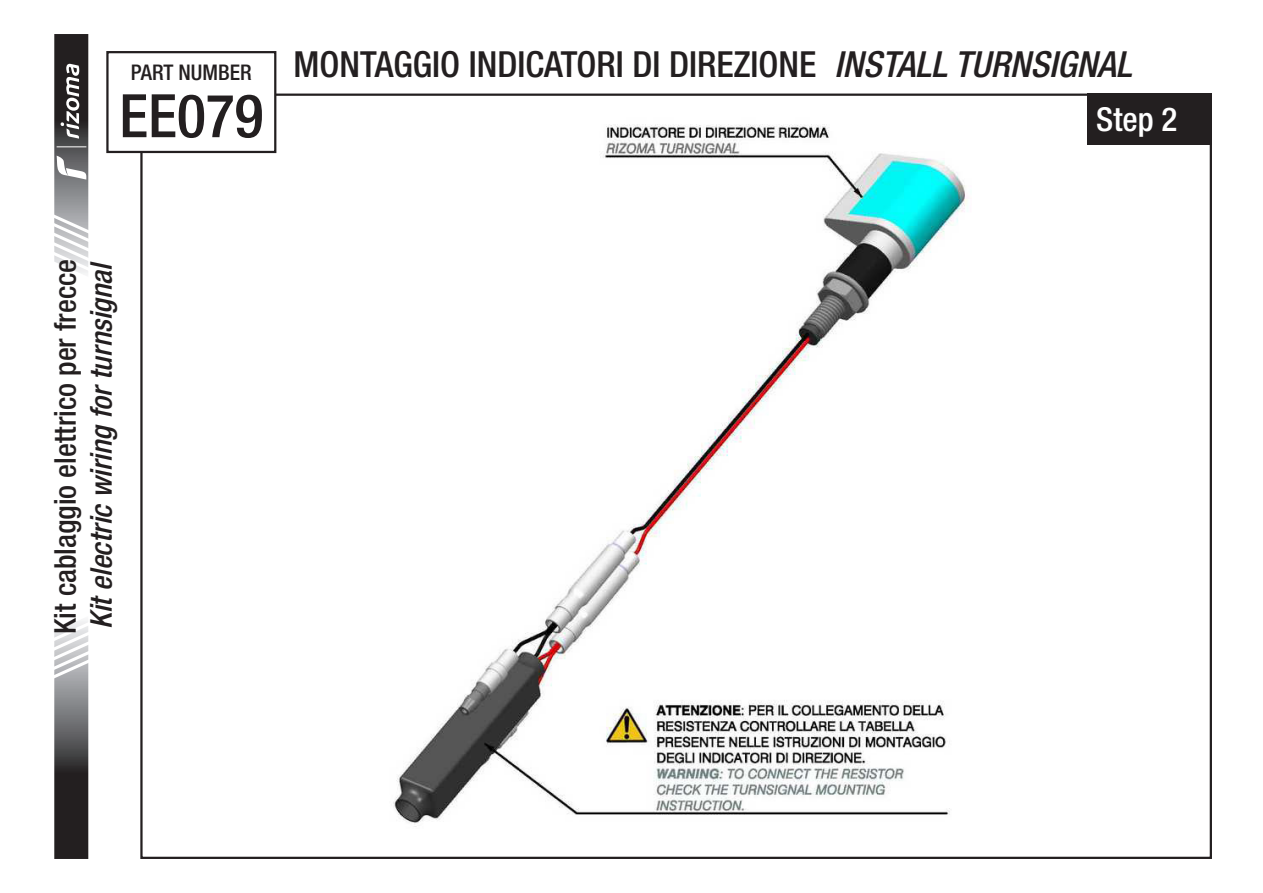
<style>
.page{position:relative;width:1263px;height:893px;background:#fff}
.page>*{position:absolute;margin:0;border:0;box-sizing:border-box;transform-origin:0 0}
.Codice_Prodotto{font:500 condensed 60px "Helvetica Neue LT Std";color:#231f20}
.Titolo_Montaggio{font:500 condensed 36px "Helvetica Neue LT Std";color:#231f20}
.Testo_Progr_Montaggi{font:500 condensed 33px "Helvetica Neue LT Std";color:#fff}
.Titolo_Laterale_Mult{font:500 condensed 30px/36px "Helvetica Neue LT Std";color:#231f20}
.t1{font:500 condensed 21.6px "Helvetica Neue LT Std";color:#231f20}
.s1{font-style:italic}
</style>
<div class="page">
<img style="left:393px;top:124px;width:574px;height:703px">
<div style="left:1088px;top:94px;width:124px;height:51px;background:#231f20"></div>
<svg style="left:54px;top:620px;width:35px;height:239px"></svg>
<svg style="left:54px;top:34px;width:35px;height:240px"></svg>
<div style="left:106px;top:51px;width:170px;height:102px;border:2px solid #231f20"></div>
<p class="t1" style="left:131px;top:59px;width:122px">PART NUMBER</p>
<p class="Codice_Prodotto" style="left:119px;top:80px;width:146px">EE079</p>
<p class="Titolo_Montaggio" style="left:293px;top:42px;width:840px">MONTAGGIO INDICATORI DI DIREZIONE <span class="s1">INSTALL TURNSIGNAL</span></p>
<p class="Testo_Progr_Montaggi" style="left:1096px;top:99px;width:83px">Step 2</p>
<p class="Titolo_Laterale_Mult" style="left:47px;top:634px;width:377px;rotate:-90deg">Kit cablaggio elettrico per frecce<br><span class="s1">Kit electric wiring for turnsignal</span></p>
</div>
